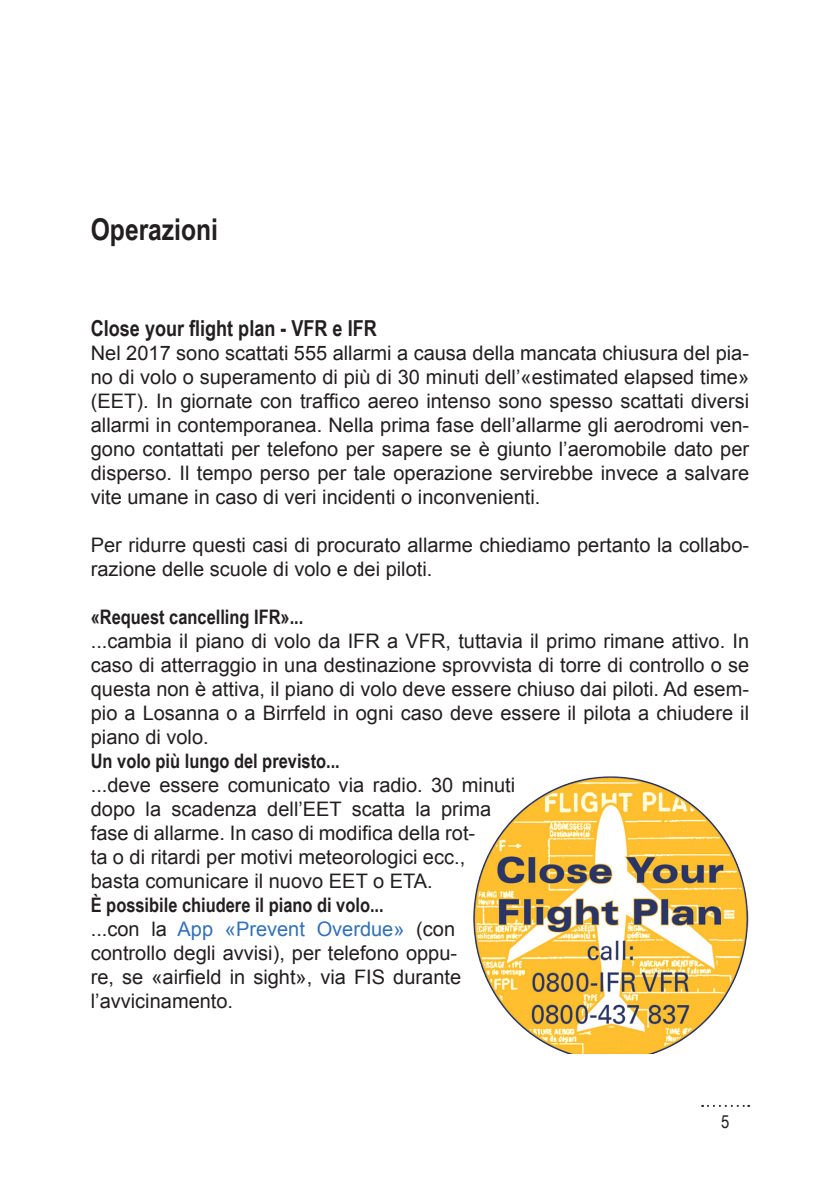
<style>
.page{position:relative;width:840px;height:1191px;background:#fff}
.page>*{position:absolute;margin:0;border:0;box-sizing:border-box;transform-origin:0 0}
.Überschrift{font:700 30px "Arial Narrow";color:#231f20}
.Lauftext{font:700 22px "Arial Narrow";color:#231f20}
.Lauftext-2{font:20px/24px "Arial";color:#231f20}
.Lauftext_fett{font:700 20px "Arial Narrow";color:#231f20}
.Lauftext-3{font:700 20px "Arial Narrow";color:#231f20}
.t1{font:18px "Arial Narrow";color:#231f20}
.s1{color:#3171b8}
</style>
<div class="page">
<svg style="left:701px;top:1105px;width:47px;height:2px"></svg>
<img style="left:473px;top:776px;width:275px;height:277px">
<p class="Überschrift" style="left:91px;top:207px;width:129px">Operazioni</p>
<p class="Lauftext" style="left:91px;top:312px;width:287px">Close your flight plan - VFR e IFR</p>
<p class="Lauftext-2" style="left:91px;top:341px;width:659px;text-align:justify">Nel 2017 sono scattati 555 allarmi a causa della mancata chiusura del pia&shy;no di volo o superamento di più di 30 minuti dell’«estimated elapsed time» (EET). In giornate con traffico aereo intenso sono spesso scattati diversi allarmi in contemporanea. Nella prima fase dell’allarme gli aerodromi ven&shy;gono contattati per telefono per sapere se è giunto l’aeromobile dato per disperso. Il tempo perso per tale operazione servirebbe invece a salvare vite umane in caso di veri incidenti o inconvenienti.</p>
<p class="Lauftext-2" style="left:91px;top:533px;width:659px">Per ridurre questi casi di procurato allarme chiediamo pertanto la collabo&shy;razione delle scuole di volo e dei piloti.</p>
<p class="Lauftext_fett" style="left:91px;top:602px;width:214px">«Request cancelling IFR»...</p>
<p class="Lauftext-2" style="left:91px;top:629px;width:659px;text-align:justify">...cambia il piano di volo da IFR a VFR, tuttavia il primo rimane attivo. In caso di atterraggio in una destinazione sprovvista di torre di controllo o se questa non è attiva, il piano di volo deve essere chiuso dai piloti. Ad esem&shy;pio a Losanna o a Birrfeld in ogni caso deve essere il pilota a chiudere il piano di volo.</p>
<p class="Lauftext-3" style="left:91px;top:746px;width:250px">Un volo più lungo del previsto...</p>
<p class="Lauftext-2" style="left:91px;top:773px;width:425px">...deve essere comunicato via radio. 30 minuti dopo la scadenza dell’EET scatta la prima fase di allarme. In caso di modifica della rot-<br>ta o di ritardi per motivi meteorologici ecc., basta comunicare il nuovo EET o ETA.</p>
<p class="Lauftext_fett" style="left:91px;top:890px;width:294px">È possibile chiudere il piano di volo...</p>
<p class="Lauftext-2" style="left:91px;top:917px;width:371px">...con la <span class="s1">App «Prevent Overdue»</span> (con controllo degli avvisi), per telefono oppu&shy;re, se «airfield in sight», via FIS durante l’avvicinamento.</p>
<p class="t1" style="left:720px;top:1108px;width:10px">5</p>
</div>
